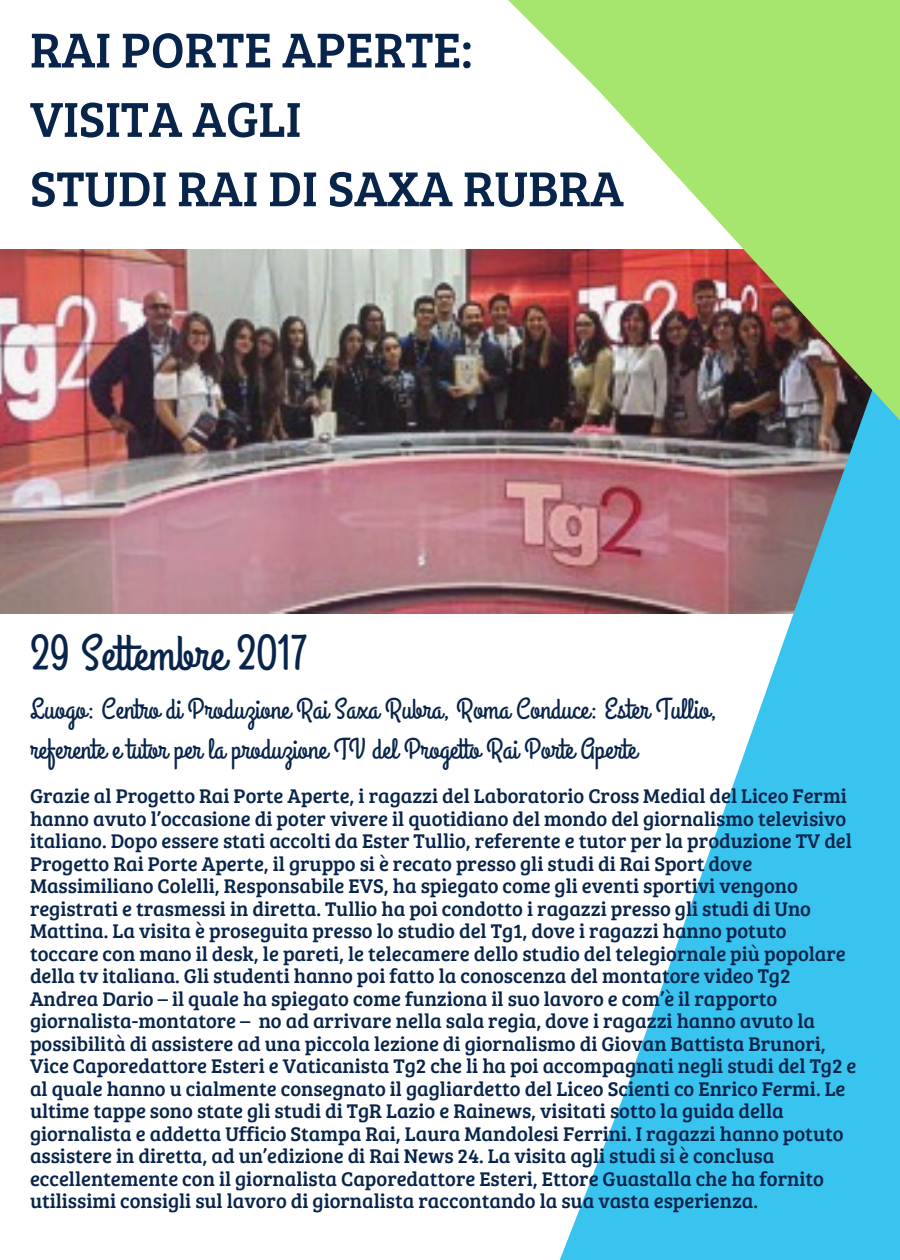
<style>
.page{position:relative;width:900px;height:1260px;background:#fff}
.page>*{position:absolute;margin:0;border:0;box-sizing:border-box;transform-origin:0 0}
.t1{font:50.75px/69.5px "Bree Serif";color:#08244b}
.t2{font:50px "Grand Hotel";color:#08244b}
.t3{font:29px/39.5px "Grand Hotel";color:#08244b}
.t4{font:20.5px/22.5px "Bree Serif";color:#08244b}
.s1{font-family:"DejaVu Sans"}
</style>
<div class="page">
<svg style="left:560px;top:1078px;width:340px;height:182px;background:#4ec9f0"></svg>
<img style="left:0;top:249px;width:630px;height:364px">
<svg style="left:630px;top:528px;width:270px;height:551px;fill:#39c3ef"></svg>
<img style="left:480px;top:0;width:420px;height:528px">
<h1 class="t1" style="left:30px;top:13px;width:595px">RAI PORTE APERTE:<br>VISITA AGLI<br>STUDI RAI DI SAXA RUBRA</h1>
<h2 class="t2" style="left:30px;top:622px;width:278px">29 Settembre 2017</h2>
<h3 class="t3" style="left:30px;top:691px;width:689px">Luogo: Centro di Produzione Rai Saxa Rubra, Roma Conduce: Ester Tullio, referente e tutor per la produzione TV del Progetto Rai Porte Aperte</h3>
<p class="t4" style="left:30px;top:784px;width:828px">Grazie al Progetto Rai Porte Aperte, i ragazzi del Laboratorio Cross Medial del Liceo Fermi hanno avuto l’occasione di poter vivere il quotidiano del mondo del giornalismo televisivo italiano. Dopo essere stati accolti da Ester Tullio, referente e tutor per la produzione TV del Progetto Rai Porte Aperte, il gruppo si e<span class="s1">̀</span>recato presso gli studi di Rai Sport dove Massimiliano Colelli, Responsabile EVS, ha spiegato come gli eventi sportivi vengono registrati e trasmessi in diretta. Tullio ha poi condotto i ragazzi presso gli studi di Uno Mattina. La visita e<span class="s1">̀</span>proseguita presso lo studio del Tg1, dove i ragazzi hanno potuto toccare con mano il desk, le pareti, le telecamere dello studio del telegiornale piu<span class="s1">̀</span>popolare della tv italiana. Gli studenti hanno poi fatto la conoscenza del montatore video Tg2<br>Andrea Dario – il quale ha spiegato come funziona il suo lavoro e com’e<span class="s1">̀</span>il rapporto giornalista-montatore – no ad arrivare nella sala regia, dove i ragazzi hanno avuto la possibilita<span class="s1">̀</span>di assistere ad una piccola lezione di giornalismo di Giovan Battista Brunori, Vice Caporedattore Esteri e Vaticanista Tg2 che li ha poi accompagnati negli studi del Tg2 e al quale hanno u cialmente consegnato il gagliardetto del Liceo Scienti co Enrico Fermi. Le ultime tappe sono state gli studi di TgR Lazio e Rainews, visitati sotto la guida della giornalista e addetta Ufficio Stampa Rai, Laura Mandolesi Ferrini. I ragazzi hanno potuto assistere in diretta, ad un’edizione di Rai News 24. La visita agli studi si e<span class="s1">̀</span>conclusa eccellentemente con il giornalista Caporedattore Esteri, Ettore Guastalla che ha fornito utilissimi consigli sul lavoro di giornalista raccontando la sua vasta esperienza.</p>
</div>
